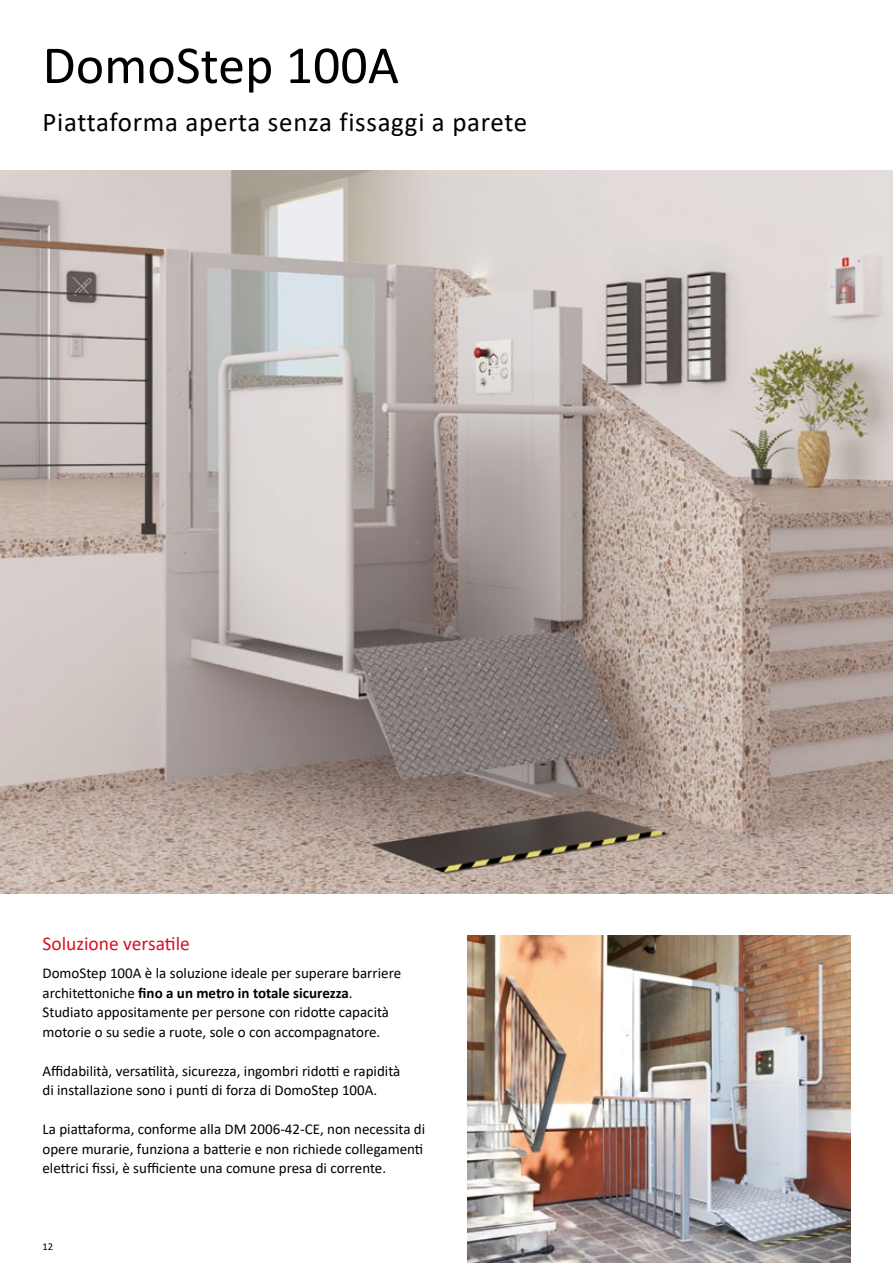
<style>
.page{position:relative;width:893px;height:1263px;background:#fff}
.page>*{position:absolute;margin:0;border:0;box-sizing:border-box;transform-origin:0 0}
.t1{font:54px "Calibri";color:#000}
.t2{font:27px "Calibri";letter-spacing:.025em;color:#000}
.t3{font:19.5px "Calibri";color:#d51224}
.t4{font:15px/19.5px "Calibri";color:#000}
.t5{font:10.5px "Calibri";color:#000}
.s1{font-weight:700}
</style>
<div class="page">
<img style="left:468px;top:935px;width:382px;height:328px">
<img style="left:0;top:170px;width:893px;height:723px">
<h1 class="t1" style="left:43px;top:28px;width:358px">DomoStep 100A</h1>
<h2 class="t2" style="left:43px;top:103px;width:486px">Piattaforma aperta senza fissaggi a parete</h2>
<h3 class="t3" style="left:43px;top:930px;width:149px">Soluzione versatile</h3>
<p class="t4" style="left:43px;top:963px;width:360px">DomoStep 100A è la soluzione ideale per superare barriere architettoniche <span class="s1">fino a un metro in totale sicurezza</span>.<br>Studiato appositamente per persone con ridotte capacità motorie o su sedie a ruote, sole o con accompagnatore.</p>
<p class="t4" style="left:43px;top:1060px;width:359px">Affidabilità, versatilità, sicurezza, ingombri ridotti e rapidità di installazione sono i punti di forza di DomoStep 100A.</p>
<p class="t4" style="left:43px;top:1119px;width:384px">La piattaforma, conforme alla DM 2006-42-CE, non necessita di opere murarie, funziona a batterie e non richiede collegamenti elettrici fissi, è sufficiente una comune presa di corrente.</p>
<p class="t5" style="left:43px;top:1239px;width:12px">12</p>
</div>
